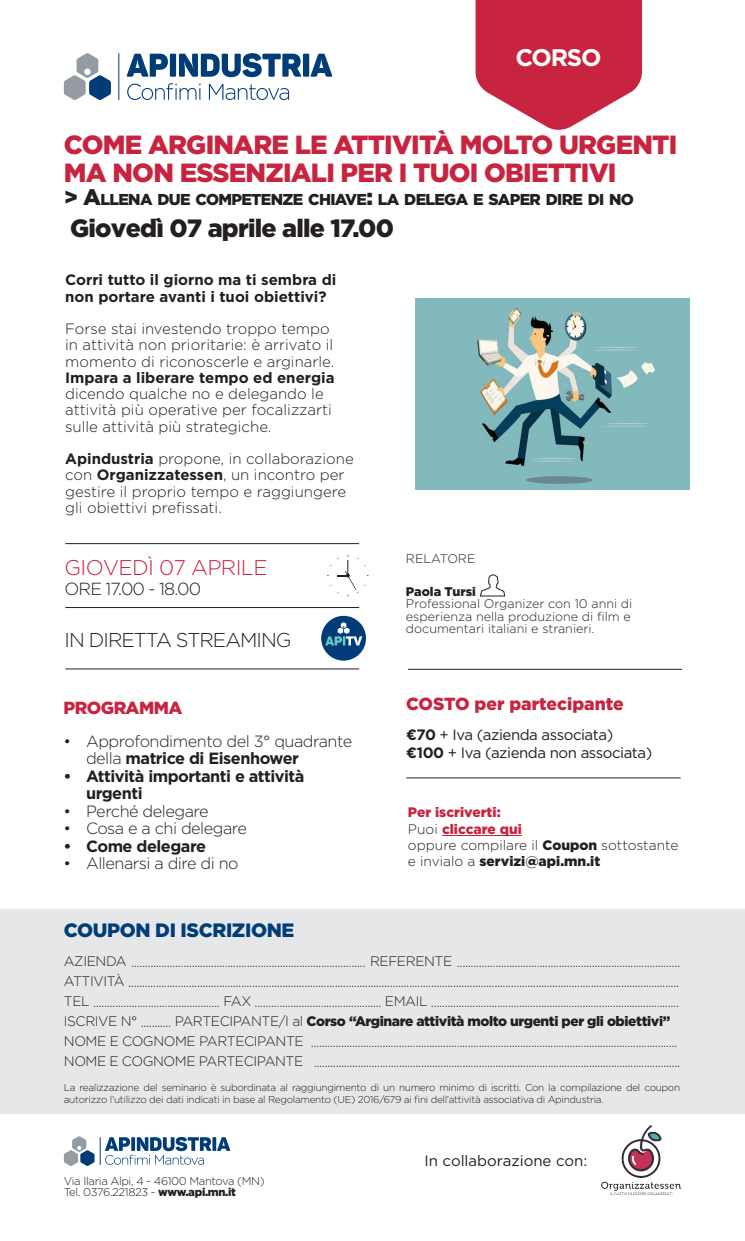
<style>
.page{position:relative;width:745px;height:1241px;background:#fff}
.page>*{position:absolute;margin:0;border:0;box-sizing:border-box;transform-origin:0 0}
.t1{font:100 31.75px "Gotham HTF";letter-spacing:-.05em;color:#fff}
.t2{font:900 26.25px/27.5px "Gotham";letter-spacing:-.03em;color:#c8233f}
.t3{font:900 25px "Gotham";letter-spacing:-.03em;color:#231f20}
.t4{font:700 24px "Gotham HTF";letter-spacing:-.05em;color:#fff}
.t5{font:300 21.25px "Gotham";letter-spacing:-.03em;color:#c8233f}
.t6{font:300 20px "Gotham";letter-spacing:-.05em;color:#231f20}
.t7{font:900 19.38px "Gotham";letter-spacing:-.02em;color:#003d78}
.t8{font:900 17.5px "Gotham";letter-spacing:-.015em;color:#c8233f}
.t9{font:300 17.5px "Gotham";letter-spacing:-.05em;color:#231f20}
.t10{font:300 16.25px/17.5px "Gotham HTF";letter-spacing:-.03em;color:#231f20}
.t11{font:700 16.25px/17.5px "Gotham HTF";letter-spacing:-.03em;color:#231f20}
.t12{font:900 15.75px "Gotham";letter-spacing:-.045em;color:#231f20}
.t13{font:300 15px/16.2px "Gotham";color:#231f20}
.t14{font:700 15px/16.2px "Gotham";color:#231f20}
.t15{font:15px "Gotham";letter-spacing:-.03em;color:#231f20}
.t16{font:15px "Gotham";color:#231f20}
.t17{font:300 13.75px/20px "Gotham";letter-spacing:-.03em;color:#231f20}
.t18{font:900 13.75px "Gotham";letter-spacing:-.03em;color:#231f20}
.t19{font:300 13.75px "Gotham";color:#231f20}
.t20{font:900 13.75px "Gotham";color:#c8233f}
.t21{font:900 13.75px "Gotham";color:#231f20}
.t22{font:300 12.5px/12.5px "Gotham";color:#231f20}
.t23{font:900 12.5px "Gotham";color:#231f20}
.t24{font:300 11.25px "Gotham";letter-spacing:-.03em;color:#231f20}
.t25{font:300 10px/12.5px "Gotham";letter-spacing:-.03em;color:#231f20}
.s1{font-size:22.5px}
.s2{font-weight:700}
.s3{font-weight:300;color:#231f20}
.s4{font-weight:900}
.s5{font-weight:300}
</style>
<div class="page">
<div style="left:0;top:909px;width:744px;height:204px;background:#e6e7e9"></div>
<svg style="left:480px;top:574px;width:25px;height:22px"></svg>
<hr style="left:407px;top:669px;width:274px;height:1px;background:#231f20">
<svg style="left:475px;top:0;width:166px;height:130px"></svg>
<hr style="left:441px;top:835px;width:80px;height:1px;background:#c8233f">
<svg style="left:100px;top:1136px;width:130px;height:28px"></svg>
<svg style="left:64px;top:1136px;width:30px;height:29px"></svg>
<hr style="left:118px;top:53px;width:1px;height:47px;background:#003d78">
<svg style="left:127px;top:83px;width:162px;height:17px"></svg>
<svg style="left:126px;top:53px;width:206px;height:24px"></svg>
<svg style="left:64px;top:53px;width:47px;height:47px"></svg>
<hr style="left:65px;top:607px;width:294px;height:1px;background:#231f20">
<hr style="left:65px;top:668px;width:294px;height:1px;background:#231f20">
<hr style="left:65px;top:543px;width:294px;height:1px;background:#231f20">
<svg style="left:337px;top:555px;width:21px;height:41px"></svg>
<div style="left:321px;top:615px;width:45px;height:45px;background:#003d78;border-radius:50%"></div>
<svg style="left:325px;top:622px;width:37px;height:23px"></svg>
<img style="left:601px;top:1125px;width:78px;height:69px">
<hr style="left:406px;top:777px;width:274px;height:1px;background:#231f20">
<img style="left:415px;top:298px;width:274px;height:191px">
<p class="t4" style="left:515px;top:43px;width:87px">CORSO</p>
<p class="t1" style="left:482px;top:44px;width:127px">EVENTO</p>
<p class="t2" style="left:64px;top:131px;width:614px">COME ARGINARE LE ATTIVITÀ MOLTO URGENTI<br>MA NON ESSENZIALI PER I TUOI OBIETTIVI</p>
<p class="t12" style="left:64px;top:189px;width:571px"><span class="s1">&gt; A</span>LLENA DUE COMPETENZE CHIAVE<span class="s1">:</span> LA DELEGA E SAPER DIRE DI NO</p>
<p class="t3" style="left:70px;top:210px;width:325px">Giovedì 07 aprile alle 17.00</p>
<p class="t14" style="left:65px;top:272px;width:272px">Corri tutto il giorno ma ti sembra di non portare avanti i tuoi obiettivi?</p>
<p class="t13" style="left:65px;top:320px;width:271px">Forse stai investendo troppo tempo in attività non prioritarie: è arrivato il momento di riconoscerle e arginarle.<br><span class="s2">Impara a liberare tempo ed energia </span>dicendo qualche no e delegando le attività più operative per focalizzarti sulle attività più strategiche.</p>
<p class="t13" style="left:65px;top:450px;width:290px"><span class="s2">Apindustria</span> propone, in collaborazione con <span class="s2">Organizzatessen</span>, un incontro per gestire il proprio tempo e raggiungere gli obiettivi prefissati.</p>
<p class="t5" style="left:65px;top:554px;width:204px">GIOVEDÌ 07 APRILE</p>
<p class="t9" style="left:65px;top:577px;width:138px">ORE 17.00 - 18.00</p>
<p class="t6" style="left:65px;top:627px;width:228px">IN DIRETTA STREAMING</p>
<p class="t8" style="left:63px;top:696px;width:120px">PROGRAMMA</p>
<p class="t10" style="left:86px;top:732px;width:268px;text-indent:-22px">• Approfondimento del 3° quadrante della <span class="s2">matrice di Eisenhower</span></p>
<p class="t11" style="left:86px;top:766px;width:220px;text-indent:-22px">• Attività importanti e attività urgenti</p>
<p class="t10" style="left:63px;top:802px;width:147px">• Perché delegare</p>
<p class="t10" style="left:63px;top:819px;width:185px">• Cosa e a chi delegare</p>
<p class="t11" style="left:63px;top:836px;width:144px">• Come delegare</p>
<p class="t10" style="left:63px;top:854px;width:176px">• Allenarsi a dire di no</p>
<p class="t7" style="left:64px;top:916px;width:232px">COUPON DI ISCRIZIONE</p>
<p class="t22" style="left:405px;top:552px;width:71px">RELATORE</p>
<p class="t23" style="left:405px;top:582px;width:71px">Paola Tursi</p>
<p class="t22" style="left:405px;top:597px;width:228px">Professional Organizer con 10 anni di esperienza nella produzione di film e documentari italiani e stranieri.</p>
<p class="t8" style="left:406px;top:691px;width:219px">COSTO per partecipante</p>
<p class="t15" style="left:406px;top:725px;width:208px"><span class="s2">€70</span> + Iva (azienda associata)</p>
<p class="t15" style="left:406px;top:742px;width:247px"><span class="s2">€100</span> + Iva (azienda non associata)</p>
<p class="t20" style="left:407px;top:803px;width:94px">Per iscriverti:</p>
<p class="t20" style="left:407px;top:819px;width:115px"><span class="s3">Puoi</span> cliccare qui</p>
<p class="t19" style="left:407px;top:836px;width:272px">oppure compilare il <span class="s4">Coupon</span> sottostante</p>
<p class="t21" style="left:407px;top:851px;width:194px"><span class="s5">e invialo a</span> servizi@api.mn.it</p>
<p class="t17" style="left:64px;top:951px;width:617px">AZIENDA ..................................................................................... REFERENTE .................................................................................<br>ATTIVITÀ ........................................................................................................................................................................................................</p>
<p class="t17" style="left:64px;top:991px;width:616px">TEL .............................................. FAX .............................................. EMAIL ..........................................................................................</p>
<p class="t18" style="left:64px;top:1011px;width:607px"><span class="s5">ISCRIVE N° ........... PARTECIPANTE/I al</span> Corso “Arginare attività molto urgenti per gli obiettivi”</p>
<p class="t17" style="left:64px;top:1031px;width:614px">NOME E COGNOME PARTECIPANTE .....................................................................................................................................</p>
<p class="t17" style="left:64px;top:1051px;width:617px">NOME E COGNOME PARTECIPANTE .....................................................................................................................................</p>
<p class="t25" style="left:64px;top:1080px;width:617px">La realizzazione del seminario è subordinata al raggiungimento di un numero minimo di iscritti. Con la compilazione del coupon autorizzo l’utilizzo dei dati indicati in base al Regolamento (UE) 2016/679 ai fini dell’attività associativa di Apindustria.</p>
<p class="t24" style="left:64px;top:1173px;width:202px">Via Ilaria Alpi, 4 - 46100 Mantova (MN)</p>
<p class="t24" style="left:64px;top:1184px;width:174px">Tel. 0376.221823 - <span class="s4">www.api.mn.it</span></p>
<p class="t16" style="left:424px;top:1150px;width:164px">In collaborazione con:</p>
</div>
